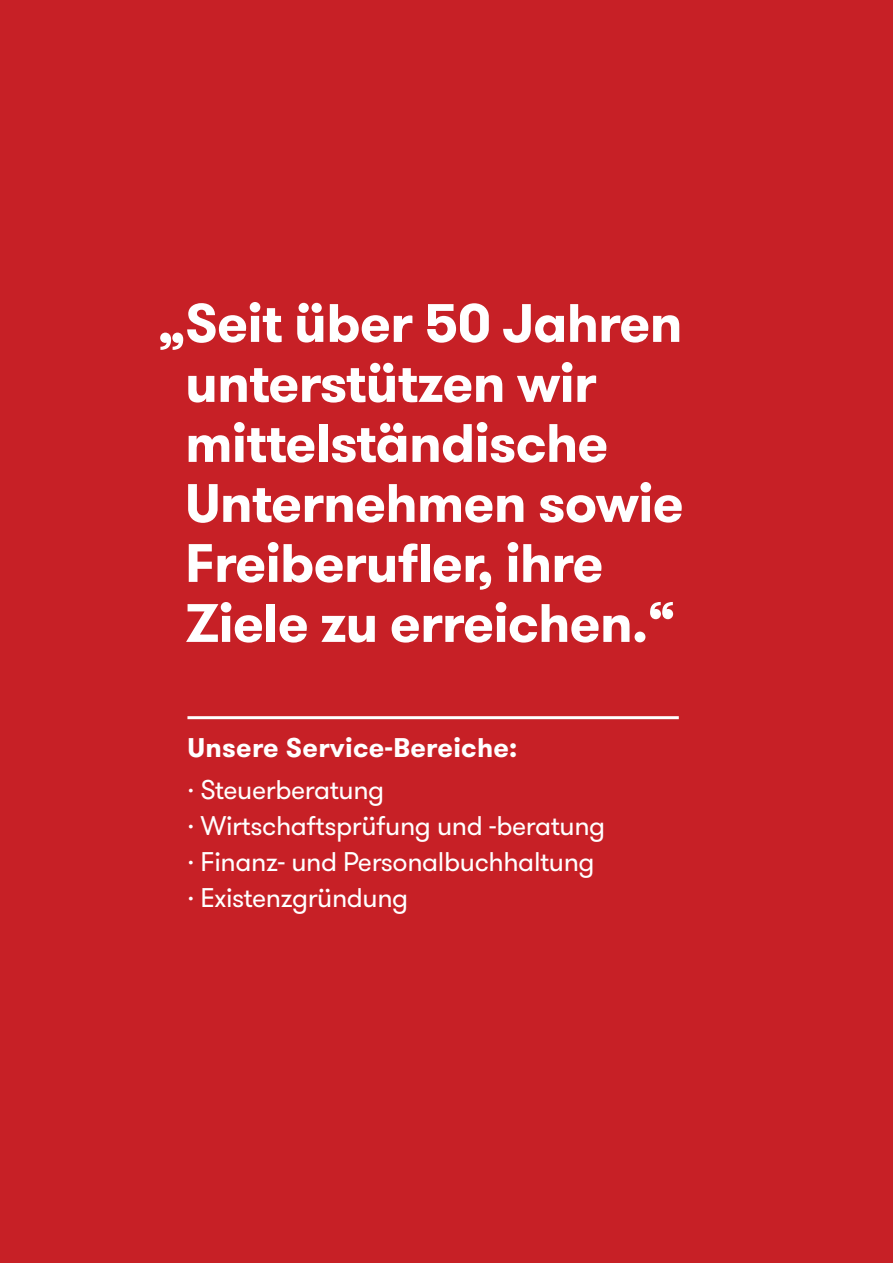
<style>
.page{position:relative;width:893px;height:1263px;background:#c72026}
.page>*{position:absolute;margin:0;border:0;box-sizing:border-box;transform-origin:0 0}
.t1{font:700 54px/60px "GT Walsheim Pro";letter-spacing:-.015em;color:#fff}
.t2{font:27px/36px "GT Walsheim Pro";letter-spacing:-.015em;color:#fff}
.t3{font:700 27px "GT Walsheim Pro";letter-spacing:.01em;color:#fff}
</style>
<div class="page">
<hr style="left:187px;top:716px;width:492px;height:3px;background:#fff">
<p class="t1" style="left:185px;top:293px;width:500px;text-indent:-27px">„Seit über 50 Jahren unterstützen wir mittelständische<br>Unternehmen sowie<br>Freiberufler, ihre<br>Ziele zu erreichen.“</p>
<p class="t3" style="left:187px;top:730px;width:331px">Unsere Service-Bereiche:</p>
<p class="t2" style="left:187px;top:773px;width:419px">· Steuerberatung<br>· Wirtschaftsprüfung und -beratung · Finanz- und Personalbuchhaltung · Existenzgründung</p>
</div>
